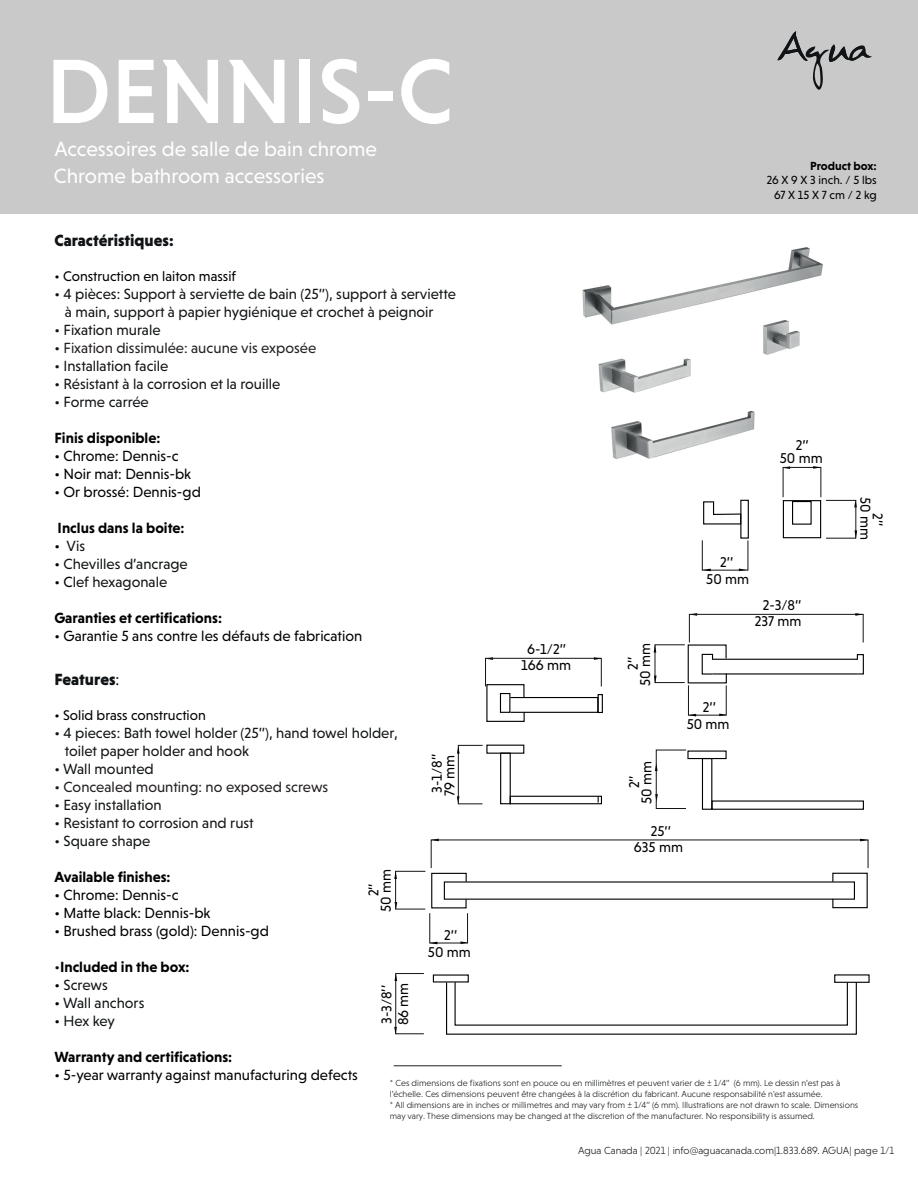
<style>
.page{position:relative;width:918px;height:1188px;background:#fff}
.page>*{position:absolute;margin:0;border:0;box-sizing:border-box;transform-origin:0 0}
.t1{font:500 93px "Niveau Grotesk";color:#fff}
.t2{font:21px/27.2px "Niveau Grotesk";color:#fff}
.t3{font:900 16.5px "Niveau Grotesk";color:#111416}
.t4{font:15px/18px "Niveau Grotesk";color:#111416}
.t5{font:15px "Niveau Grotesk";color:#000001}
.t6{font:700 15px "Niveau Grotesk";color:#000001}
.t7{font:15px "Niveau Grotesk";color:#231f20}
.t8{font:15px "Niveau Grotesk";color:#111315}
.t9{font:14.4px/12.1px "Niveau Grotesk";color:#000001;text-align:center}
.t10{font:14.25px "Niveau Grotesk";color:#000001}
.t11{font:12px/14.4px "Niveau Grotesk";color:#000001;text-align:right}
.t12{font:700 12px "Niveau Grotesk";color:#000001}
.t13{font:300 10.5px "Niveau Grotesk";color:#111416}
.t14{font:300 9px/10.8px "Niveau Grotesk";color:#111416}
.s1{color:#111315}
.s2{color:#000001}
.s3{font-weight:400}
.s4{font-weight:400;color:#111315}
</style>
<div class="page">
<div style="left:0;top:0;width:918px;height:213px;background:#c9c9c9"></div>
<svg style="left:778px;top:31px;width:94px;height:59px"></svg>
<img style="left:582px;top:247px;width:241px;height:235px">
<hr style="left:394px;top:1065px;width:168px;height:1px;background:#231f20">
<svg style="left:687px;top:644px;width:177px;height:40px"></svg>
<div style="left:687px;top:751px;width:40px;height:8px;border:1px solid #000001"></div>
<div style="left:702px;top:758px;width:10px;height:52px;border:1px solid #000001"></div>
<svg style="left:711px;top:800px;width:153px;height:10px"></svg>
<div style="left:689px;top:614px;width:174px;height:29px;border:1px solid #111416"></div>
<svg style="left:855px;top:613px;width:8px;height:3px"></svg>
<svg style="left:654px;top:645px;width:2px;height:7px"></svg>
<svg style="left:688px;top:714px;width:8px;height:2px"></svg>
<div style="left:656px;top:750px;width:30px;height:59px;border:1px solid #111416"></div>
<svg style="left:655px;top:763px;width:3px;height:8px"></svg>
<svg style="left:703px;top:501px;width:37px;height:24px"></svg>
<div style="left:740px;top:500px;width:9px;height:39px;border:1px solid #000001"></div>
<div style="left:783px;top:500px;width:38px;height:38px;border:1px solid #000001"></div>
<div style="left:792px;top:501px;width:20px;height:24px;border:1px solid #000001"></div>
<svg style="left:813px;top:466px;width:8px;height:3px"></svg>
<svg style="left:855px;top:530px;width:2px;height:8px"></svg>
<svg style="left:703px;top:569px;width:8px;height:2px"></svg>
<svg style="left:486px;top:684px;width:39px;height:38px"></svg>
<div style="left:500px;top:693px;width:10px;height:20px;border:1px solid #000001"></div>
<div style="left:510px;top:697px;width:88px;height:16px;border:1px solid #000001"></div>
<div style="left:598px;top:694px;width:5px;height:19px;border:1px solid #000001"></div>
<div style="left:500px;top:753px;width:11px;height:51px;border:1px solid #000001"></div>
<svg style="left:509px;top:795px;width:93px;height:10px"></svg>
<div style="left:485px;top:658px;width:117px;height:29px;border:1px solid #111416"></div>
<svg style="left:594px;top:657px;width:8px;height:3px"></svg>
<div style="left:458px;top:745px;width:25px;height:59px;border:1px solid #111416"></div>
<svg style="left:457px;top:746px;width:3px;height:8px"></svg>
<svg style="left:431px;top:872px;width:36px;height:37px"></svg>
<svg style="left:832px;top:872px;width:36px;height:37px"></svg>
<div style="left:834px;top:974px;width:36px;height:9px;border:1px solid #000001"></div>
<svg style="left:454px;top:981px;width:394px;height:45px"></svg>
<svg style="left:860px;top:839px;width:8px;height:2px"></svg>
<svg style="left:394px;top:1027px;width:3px;height:8px"></svg>
<svg style="left:395px;top:973px;width:2px;height:8px"></svg>
<div style="left:395px;top:871px;width:31px;height:38px;border:1px solid #111416"></div>
<svg style="left:394px;top:871px;width:3px;height:8px"></svg>
<svg style="left:430px;top:942px;width:7px;height:2px"></svg>
<h1 class="t1" style="left:46px;top:38px;width:409px">DENNIS-C</h1>
<h2 class="t2" style="left:54px;top:135px;width:325px">Accessoires de salle de bain chrome<br>Chrome bathroom accessories</h2>
<h3 class="t3" style="left:54px;top:231px;width:121px">Caractéristiques:</h3>
<h3 class="t10" style="left:54px;top:269px;width:183px">• Construction en laiton massif</h3>
<h3 class="t4" style="left:65px;top:285px;width:393px;text-indent:-11px"><span class="s1">•</span> 4 pièces: Support à serviette de bain (25’’), support à serviette à main, support à papier hygiénique et crochet à peignoir</h3>
<h3 class="t8" style="left:54px;top:322px;width:108px">• Fixation murale</h3>
<h3 class="t7" style="left:54px;top:340px;width:263px"><span class="s1">•</span> Fixation dissimulée: aucune vis exposée</h3>
<h3 class="t4" style="left:54px;top:357px;width:116px"><span class="s1">•</span> Installation facile</h3>
<h3 class="t4" style="left:54px;top:375px;width:227px"><span class="s1">•</span> Résistant à la corrosion et la rouille</h3>
<h3 class="t4" style="left:54px;top:393px;width:96px"><span class="s1">•</span> Forme carrée</h3>
<h3 class="t6" style="left:54px;top:430px;width:107px">Finis disponible:</h3>
<h3 class="t5" style="left:54px;top:448px;width:126px">• Chrome: Dennis-c</h3>
<h3 class="t5" style="left:54px;top:466px;width:138px">• Noir mat: Dennis-bk</h3>
<h3 class="t5" style="left:54px;top:484px;width:148px">• Or brossé: Dennis-gd</h3>
<h3 class="t6" style="left:58px;top:520px;width:128px">Inclus dans la boite:</h3>
<h3 class="t4" style="left:54px;top:537px;width:32px"><span class="s2">•</span> Vis</h3>
<h3 class="t4" style="left:54px;top:555px;width:135px"><span class="s2">•</span> Chevilles d’ancrage</h3>
<h3 class="t4" style="left:54px;top:573px;width:114px"><span class="s2">• C</span>lef hexagonale</h3>
<h3 class="t6" style="left:54px;top:610px;width:169px">Garanties et certifications:</h3>
<h3 class="t5" style="left:54px;top:628px;width:309px">• Garantie 5 ans contre les défauts de fabrication</h3>
<h3 class="t12" style="left:810px;top:159px;width:68px">Product box:</h3>
<h3 class="t11" style="left:767px;top:173px;width:112px">26 X 9 X 3 inch. / 5 lbs<br>67 X 15 X 7 cm / 2 kg</h3>
<h3 class="t9" style="left:780px;top:439px;width:44px">2’’<br>50 mm</h3>
<h3 class="t9" style="left:706px;top:554px;width:44px;line-height:17px">2’’<br>50 mm</h3>
<h3 class="t9" style="left:755px;top:597px;width:48px;line-height:16px">2-3/8’’<br>237 mm</h3>
<h3 class="t9" style="left:884px;top:497px;width:44px;rotate:90deg">2’’<br>50 mm</h3>
<h3 class="t9" style="left:627px;top:686px;width:44px;rotate:-90deg">2’’<br>50 mm</h3>
<h3 class="t9" style="left:521px;top:641px;width:51px;line-height:16px">6-1/2’’<br>166 mm</h3>
<h3 class="t3" style="left:54px;top:670px;width:67px">Features<span class="s3">:</span></h3>
<h3 class="t10" style="left:54px;top:708px;width:153px">• Solid brass construction</h3>
<h3 class="t4" style="left:65px;top:724px;width:334px;text-indent:-10px"><span class="s1">•</span> 4 pieces: Bath towel holder (25’’), hand towel holder, toilet paper holder and hook</h3>
<h3 class="t4" style="left:54px;top:760px;width:101px">• Wall mounted</h3>
<h3 class="t7" style="left:54px;top:779px;width:275px">• Concealed mounting: no exposed screws</h3>
<h3 class="t4" style="left:54px;top:796px;width:109px">• Easy installation</h3>
<h3 class="t4" style="left:54px;top:814px;width:201px">• Resistant to corrosion and rust</h3>
<h3 class="t4" style="left:54px;top:832px;width:97px"><span class="s1">•</span> Square shape</h3>
<h3 class="t6" style="left:54px;top:869px;width:118px">Available finishes:</h3>
<h3 class="t5" style="left:54px;top:887px;width:126px">• Chrome: Dennis-c</h3>
<h3 class="t5" style="left:54px;top:905px;width:158px">• Matte black: Dennis-bk</h3>
<h3 class="t5" style="left:54px;top:923px;width:216px">• Brushed brass (gold): Dennis-gd</h3>
<h3 class="t6" style="left:54px;top:959px;width:137px"><span class="s4">•</span>Included in the box:</h3>
<h3 class="t4" style="left:54px;top:976px;width:55px"><span class="s2">•</span> Screws</h3>
<h3 class="t4" style="left:54px;top:994px;width:91px"><span class="s2">•</span> Wall anchors</h3>
<h3 class="t4" style="left:54px;top:1012px;width:62px"><span class="s2">•</span> Hex key</h3>
<h3 class="t6" style="left:54px;top:1049px;width:179px">Warranty and certifications:</h3>
<h3 class="t5" style="left:54px;top:1067px;width:305px">• 5-year warranty against manufacturing defects</h3>
<h3 class="t9" style="left:687px;top:699px;width:44px;line-height:17px">2’’<br>50 mm</h3>
<h3 class="t9" style="left:430px;top:796px;width:44px;line-height:12.8px;text-align:left;rotate:-90deg">3-1/8’’<br>79 mm</h3>
<h3 class="t9" style="left:628px;top:804px;width:44px;rotate:-90deg">2’’<br>50 mm</h3>
<h3 class="t9" style="left:634px;top:823px;width:51px;line-height:16px">25’’<br>635 mm</h3>
<h3 class="t9" style="left:368px;top:912px;width:44px;rotate:-90deg">2’’<br>50 mm</h3>
<h3 class="t9" style="left:428px;top:926px;width:44px;line-height:17px">2’’<br>50 mm</h3>
<h3 class="t9" style="left:379px;top:1025px;width:44px;line-height:16.4px;text-align:left;rotate:-90deg">3-3/8’’<br>86 mm</h3>
<p class="t14" style="left:390px;top:1078px;width:470px">* Ces dimensions de fixations sont en pouce ou en millimètres et peuvent varier de ± 1/4’’ (6 mm). Le dessin n’est pas à l’échelle. Ces dimensions peuvent être changées à la discrétion du fabricant. Aucune responsabilité n'est assumée.<br>* All dimensions are in inches or millimetres and may vary from ± 1/4’’ (6 mm). Illustrations are not drawn to scale. Dimensions may vary. These dimensions may be changed at the discretion of the manufacturer. No responsibility is assumed.</p>
<p class="t13" style="left:578px;top:1145px;width:317px">Agua Canada | 2021 | info@aguacanada.com|1.833.689. AGUA| page 1/1</p>
</div>
